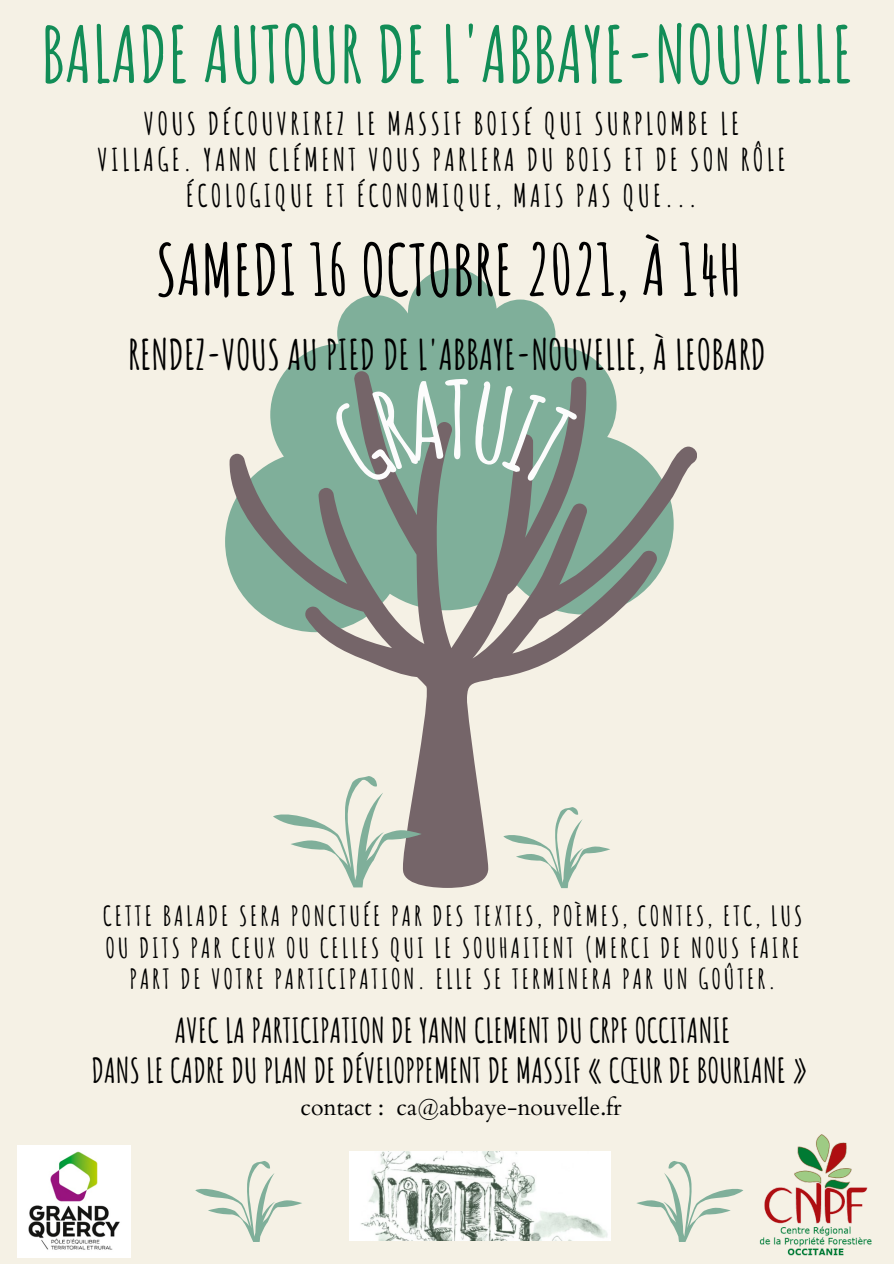
<style>
.page{position:relative;width:894px;height:1264px;background:#fff}
.page>*{position:absolute;margin:0;border:0;box-sizing:border-box;transform-origin:0 0}
.t1{font:700 77.25px "Amatic SC";color:#128d57}
.t2{font:700 69.6px "Amatic SC";color:#000}
.t3{font:700 41.1px "Amatic SC";color:#000}
.t4{font:700 33.6px "Amatic SC";color:#000}
.t5{font:700 30.6px/36px "Amatic SC";letter-spacing:.1em;color:#000;text-align:center}
.t6{font:700 27.15px/31.5px "Amatic SC";letter-spacing:.1em;color:#000;text-align:center}
.t7{font:23.1px "Cardo";color:#000}
</style>
<div class="page">
<div style="left:0;top:0;width:893px;height:1263px;background:#f5f1e5"></div>
<svg style="left:226px;top:268px;width:380px;height:296px"></svg>
<svg style="left:228px;top:371px;width:468px;height:516px"></svg>
<svg style="left:273px;top:776px;width:148px;height:111px"></svg>
<svg style="left:503px;top:807px;width:107px;height:81px"></svg>
<img style="left:18px;top:1145px;width:113px;height:112px">
<img style="left:759px;top:1134px;width:111px;height:122px">
<img style="left:350px;top:1151px;width:260px;height:89px">
<svg style="left:195px;top:1161px;width:107px;height:80px"></svg>
<svg style="left:636px;top:1161px;width:107px;height:80px"></svg>
<svg style="left:327px;top:377px;width:251px;height:110px"></svg>
<p class="t1" style="left:41px;top:5px;width:813px">BALADE AUTOUR DE L'ABBAYE-NOUVELLE</p>
<p class="t5" style="left:97px;top:105px;width:689px">VOUS DÉCOUVRIREZ LE MASSIF BOISÉ QUI SURPLOMBE LE<br>VILLAGE. YANN CLÉMENT VOUS PARLERA DU BOIS ET DE SON RÔLE<br>ÉCOLOGIQUE ET ÉCONOMIQUE, MAIS PAS QUE...</p>
<p class="t2" style="left:156px;top:225px;width:587px">SAMEDI 16 OCTOBRE 2021, À 14H</p>
<p class="t3" style="left:128px;top:328px;width:639px">RENDEZ-VOUS AU PIED DE L'ABBAYE-NOUVELLE, À LEOBARD</p>
<p class="t6" style="left:103px;top:899px;width:700px">CETTE BALADE SERA PONCTUÉE PAR DES TEXTES, POÈMES, CONTES, ETC, LUS<br>OU DITS PAR CEUX OU CELLES QUI LE SOUHAITENT (MERCI DE NOUS FAIRE<br>PART DE VOTRE PARTICIPATION. ELLE SE TERMINERA PAR UN GOÛTER.</p>
<p class="t4" style="left:175px;top:1009px;width:557px">AVEC LA PARTICIPATION DE YANN CLEMENT DU CRPF OCCITANIE</p>
<p class="t4" style="left:91px;top:1048px;width:717px">DANS LE CADRE DU PLAN DE DÉVELOPPEMENT DE MASSIF « CŒUR DE BOURIANE »</p>
<p class="t7" style="left:300px;top:1091px;width:322px">contact : ca@abbaye-nouvelle.fr</p>
</div>
